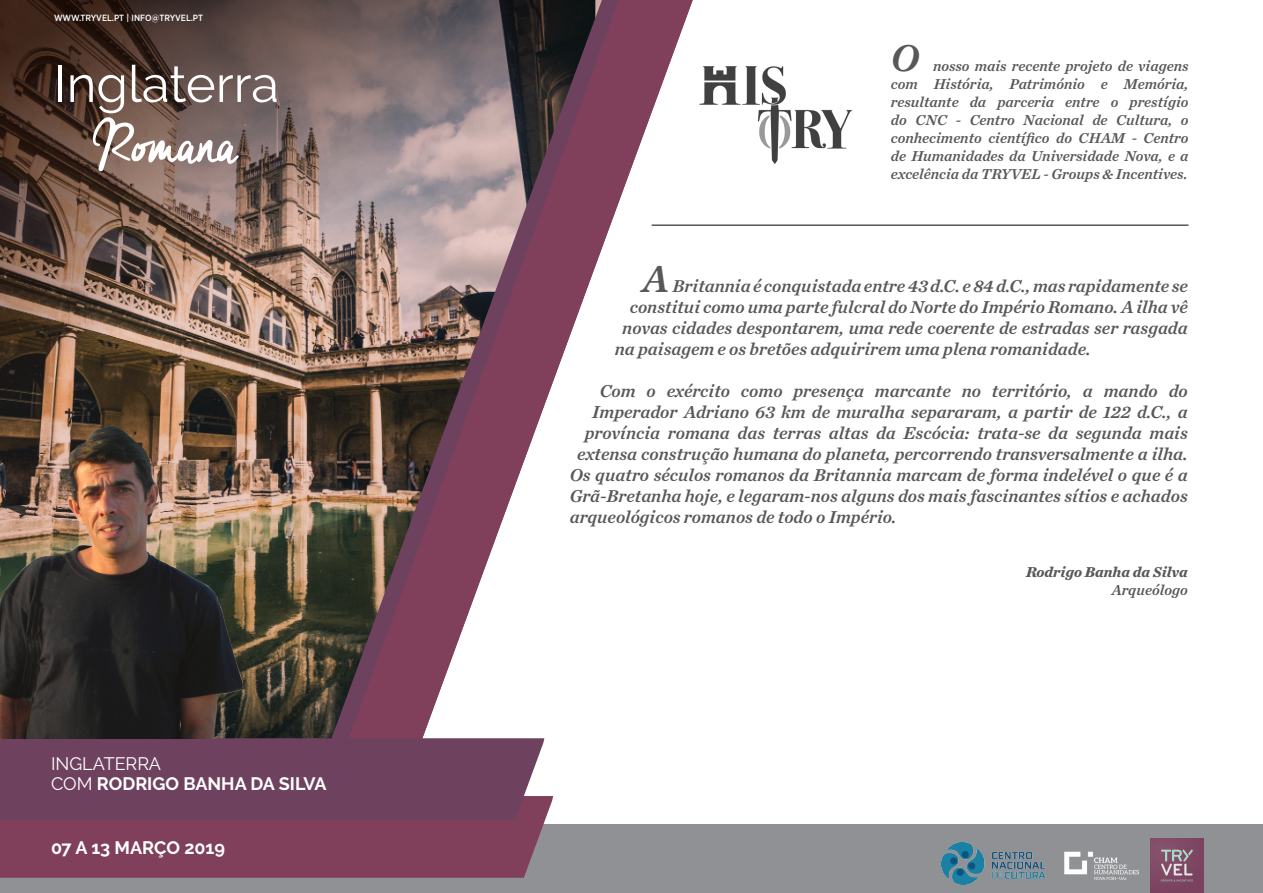
<style>
.page{position:relative;width:1263px;height:893px;background:#fff}
.page>*{position:absolute;margin:0;border:0;box-sizing:border-box;transform-origin:0 0}
.titulo{font:73.5px "Cheddar Jack";letter-spacing:-.045em;color:#fff}
.titulo-2{font:51px "Raleway";color:#fff}
.corpo{font:italic 39px "Chronicle Text G1 Semi";color:#57585a}
.corpo-2{font:italic 18px "Chronicle Text G1 Semi";color:#57585a}
.autor{font:700 18px "Raleway";color:#fff}
.autor-2{font:18px "Raleway";color:#fff}
.corpo-3{font:italic 15px/18px "Chronicle Text G1 Semi";color:#585858;text-align:justify}
.corpo-4{font:italic 700 15px "Chronicle Text G1";color:#57585a}
.corpo-5{font:italic 15px "Chronicle Text G1 Semi";color:#57585a}
.t1{font:500 9px "Gotham Narrow";letter-spacing:-.005em;color:#fff}
.s1{font-weight:400}
</style>
<div class="page">
<svg style="left:0;top:0;width:275px;height:738px;background:#675044"></svg>
<img style="left:699px;top:66px;width:153px;height:98px">
<svg style="left:619px;top:0;width:74px;height:226px"></svg>
<svg style="left:275px;top:0;width:344px;height:797px"></svg>
<div style="left:0;top:824px;width:1263px;height:69px;background:#8f9194"></div>
<div style="left:0;top:796px;width:553px;height:82px;background:#80405c"></div>
<div style="left:0;top:738px;width:544px;height:82px;background:#6e425e"></div>
<hr style="left:652px;top:224px;width:536px;height:2px;background:#585858">
<div style="left:1150px;top:839px;width:53px;height:53px;background:#7d4662"></div>
<svg style="left:1161px;top:850px;width:32px;height:31px"></svg>
<img style="left:942px;top:842px;width:103px;height:43px">
<img style="left:1064px;top:851px;width:75px;height:29px">
<img style="left:0;top:416px;width:249px;height:322px">
<p class="t1" style="left:54px;top:12px;width:151px">WWW.TRYVEL.PT | INFO@TRYVEL.PT</p>
<p class="titulo-2" style="left:54px;top:54px;width:226px">Inglaterra</p>
<p class="titulo" style="left:93px;top:102px;width:145px">Romana</p>
<p class="autor-2" style="left:51px;top:753px;width:112px">INGLATERRA</p>
<p class="autor" style="left:51px;top:773px;width:277px"><span class="s1">COM</span> RODRIGO BANHA DA SILVA</p>
<p class="autor" style="left:51px;top:837px;width:176px">07 A 13 MARÇO 2019</p>
<p class="corpo" style="left:891px;top:27px;width:30px">O</p>
<p class="corpo-3" style="left:891px;top:56px;width:299px;text-indent:42px">nosso mais recente projeto de viagens com História, Património e Memória, resultante da parceria entre o prestígio do CNC - Centro Nacional de Cultura, o conhecimento científico do CHAM - Centro de Humanidades da Universidade Nova, e a excelência da TRYVEL - Groups &amp; Incentives.</p>
<p class="corpo" style="left:642px;top:248px;width:28px">A</p>
<p class="corpo-2" style="left:672px;top:272px;width:517px">Britannia é conquistada entre 43 d.C. e 84 d.C., mas rapidamente se</p>
<p class="corpo-2" style="left:630px;top:293px;width:559px">constitui como uma parte fulcral do Norte do Império Romano. A ilha vê</p>
<p class="corpo-2" style="left:622px;top:314px;width:567px">novas cidades despontarem, uma rede coerente de estradas ser rasgada</p>
<p class="corpo-2" style="left:615px;top:335px;width:478px">na paisagem e os bretões adquirirem uma plena romanidade.</p>
<p class="corpo-2" style="left:600px;top:377px;width:590px">Com o exército como presença marcante no território, a mando do</p>
<p class="corpo-2" style="left:592px;top:398px;width:597px">Imperador Adriano 63 km de muralha separaram, a partir de 122 d.C., a</p>
<p class="corpo-2" style="left:585px;top:419px;width:604px">província romana das terras altas da Escócia: trata-se da segunda mais</p>
<p class="corpo-2" style="left:577px;top:440px;width:612px">extensa construção humana do planeta, percorrendo transversalmente a ilha.</p>
<p class="corpo-2" style="left:570px;top:461px;width:620px">Os quatro séculos romanos da Britannia marcam de forma indelével o que é a</p>
<p class="corpo-2" style="left:570px;top:482px;width:620px">Grã-Bretanha hoje, e legaram-nos alguns dos mais fascinantes sítios e achados</p>
<p class="corpo-2" style="left:570px;top:503px;width:328px">arqueológicos romanos de todo o Império.</p>
<p class="corpo-4" style="left:1026px;top:560px;width:163px">Rodrigo Banha da Silva</p>
<p class="corpo-5" style="left:1111px;top:578px;width:78px">Arqueólogo</p>
</div>
